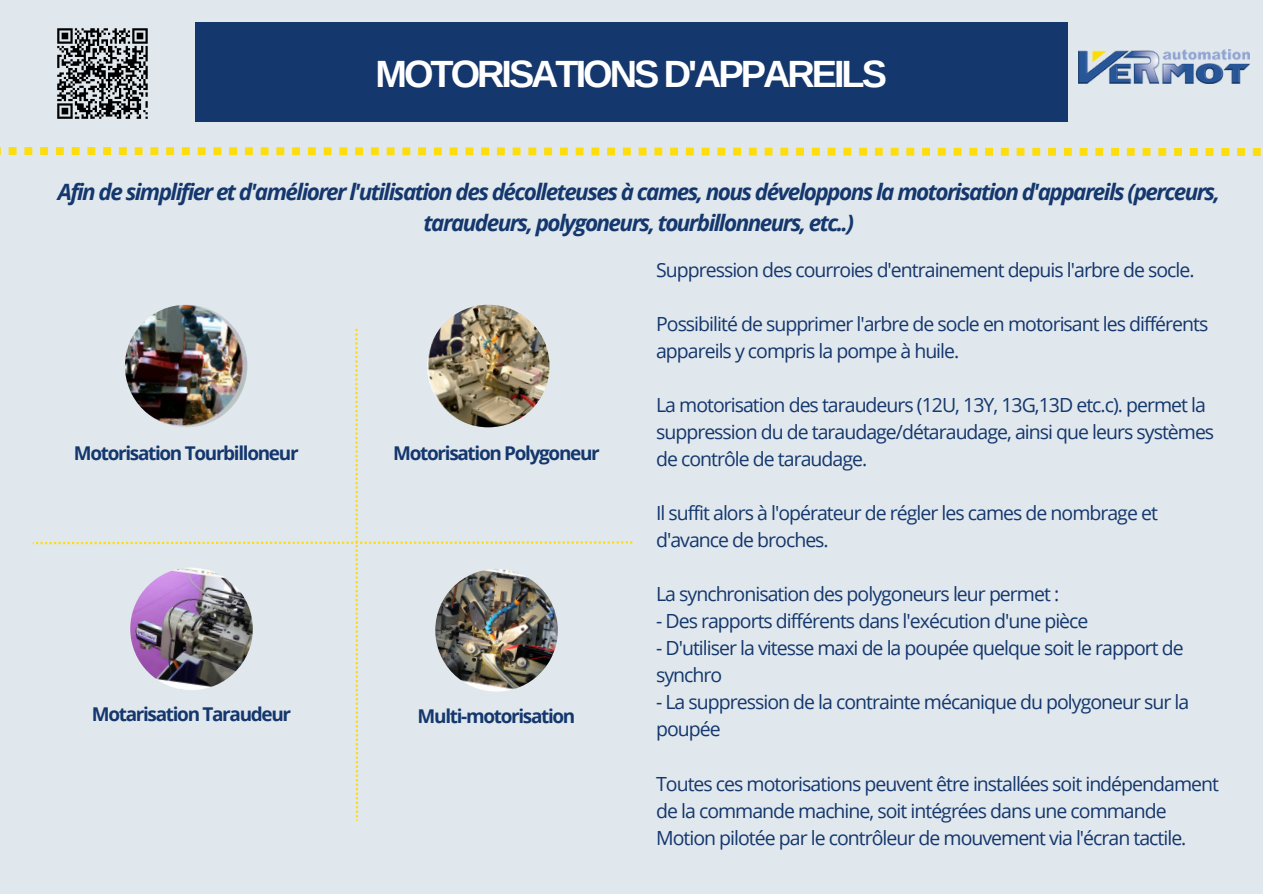
<style>
.page{position:relative;width:1263px;height:894px;background:#fff}
.page>*{position:absolute;margin:0;border:0;box-sizing:border-box;transform-origin:0 0}
.t1{font:700 37.95px "Arimo";letter-spacing:-.08em;color:#fff}
.t2{font:italic 700 22.5px/31.5px "Open Sans";letter-spacing:-.07em;color:#14376d;text-align:center}
.t3{font:19.5px/27px "Open Sans";letter-spacing:-.05em;color:#14376d}
.t4{font:700 18.9px "Open Sans";letter-spacing:-.07em;color:#14376d}
</style>
<div class="page">
<div style="left:0;top:0;width:1263px;height:893px;background:#e1e8ed"></div>
<div style="left:195px;top:22px;width:873px;height:99px;background:#14376d"></div>
<img style="left:1078px;top:50px;width:171px;height:33px">
<svg style="left:57px;top:28px;width:91px;height:91px"></svg>
<svg style="left:33px;top:329px;width:599px;height:491px"></svg>
<img style="left:130px;top:567px;width:123px;height:123px;border-radius:50%">
<img style="left:435px;top:569px;width:123px;height:122px;border-radius:50%">
<img style="left:427px;top:304px;width:122px;height:123px;border-radius:50%">
<img style="left:125px;top:304px;width:122px;height:123px;border-radius:50%">
<svg style="left:0;top:147px;width:1261px;height:9px"></svg>
<p class="t1" style="left:376px;top:52px;width:513px">MOTORISATIONS D'APPAREILS</p>
<p class="t2" style="left:58px;top:175px;width:1164px">Afin de simplifier et d'améliorer l'utilisation des décolleteuses à cames, nous développons la motorisation d'appareils (perceurs, taraudeurs, polygoneurs, tourbillonneurs, etc..)</p>
<p class="t4" style="left:74px;top:440px;width:226px">Motorisation Tourbilloneur</p>
<p class="t4" style="left:92px;top:701px;width:201px">Motarisation Taraudeur</p>
<p class="t4" style="left:393px;top:440px;width:208px">Motorisation Polygoneur</p>
<p class="t4" style="left:418px;top:702px;width:159px">Multi-motorisation</p>
<p class="t3" style="left:656px;top:256px;width:540px">Suppression des courroies d'entrainement depuis l'arbre de socle.</p>
<p class="t3" style="left:656px;top:310px;width:554px">Possibilité de supprimer l'arbre de socle en motorisant les différents appareils y compris la pompe à huile.</p>
<p class="t3" style="left:656px;top:391px;width:560px">La motorisation des taraudeurs (12U, 13Y, 13G,13D etc.c). permet la suppression du de taraudage/détaraudage, ainsi que leurs systèmes de contrôle de taraudage.</p>
<p class="t3" style="left:656px;top:499px;width:503px">Il suffit alors à l'opérateur de régler les cames de nombrage et d'avance de broches.</p>
<p class="t3" style="left:656px;top:580px;width:405px">La synchronisation des polygoneurs leur permet :</p>
<p class="t3" style="left:656px;top:607px;width:434px">- Des rapports différents dans l'exécution d'une pièce</p>
<p class="t3" style="left:656px;top:634px;width:529px">- D'utiliser la vitesse maxi de la poupée quelque soit le rapport de synchro</p>
<p class="t3" style="left:656px;top:688px;width:535px">- La suppression de la contrainte mécanique du polygoneur sur la poupée</p>
<p class="t3" style="left:656px;top:769px;width:564px">Toutes ces motorisations peuvent être installées soit indépendament de la commande machine, soit intégrées dans une commande<br>Motion pilotée par le contrôleur de mouvement via l'écran tactile.</p>
</div>
